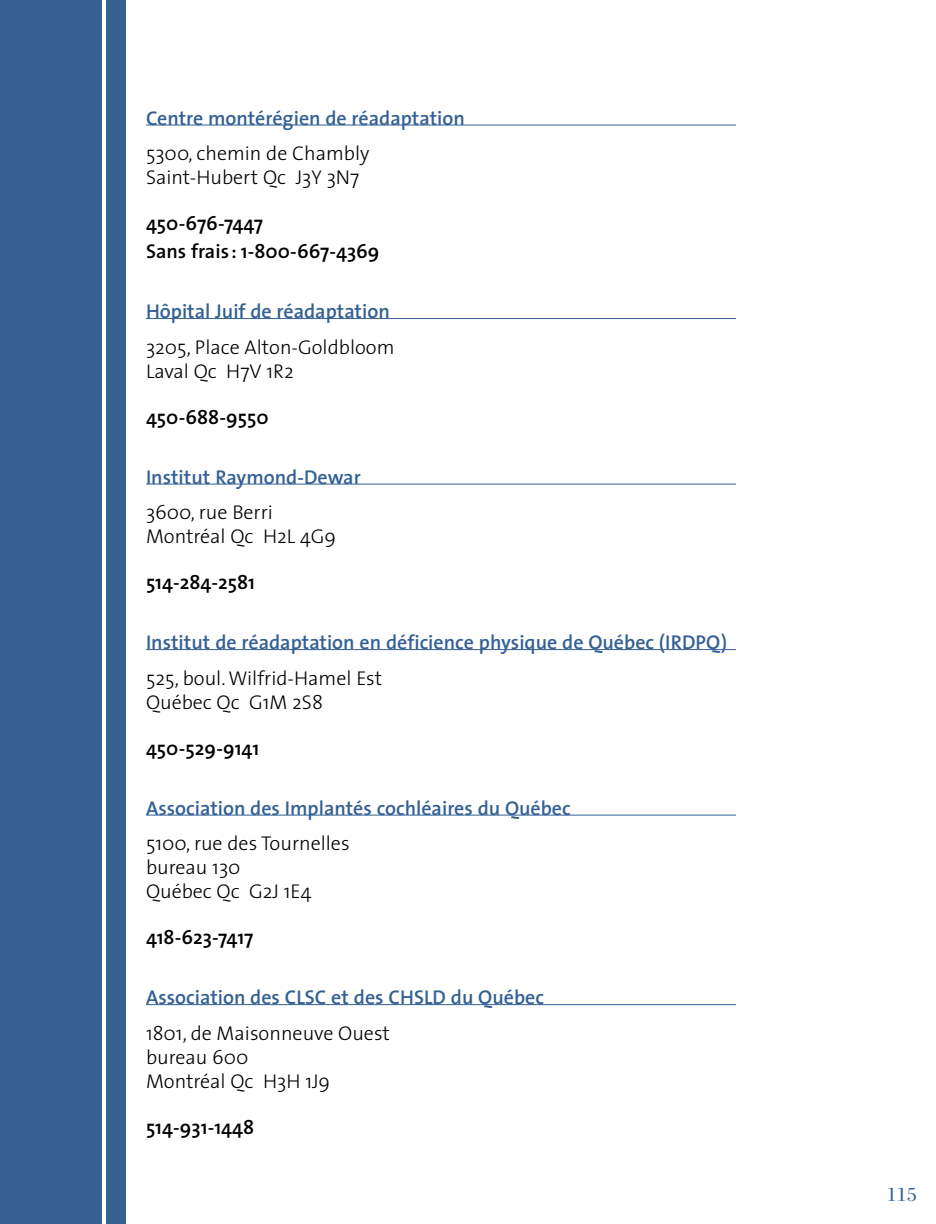
<style>
.page{position:relative;width:936px;height:1224px;background:#fff}
.page>*{position:absolute;margin:0;border:0;box-sizing:border-box;transform-origin:0 0}
.t1{font:300 20px/24px "The Sans";color:#000}
.t2{font:600 20px "The Sans";color:#346094}
.t3{font:600 20px/28px "The Sans";color:#000}
.t4{font:20px "Bodoni";color:#346094}
</style>
<div class="page">
<div style="left:0;top:0;width:126px;height:1224px;background:#346094"></div>
<hr style="left:103px;top:0;width:3px;height:1224px;background:#fff">
<hr style="left:146px;top:125px;width:590px;height:1px;background:#346094">
<hr style="left:146px;top:318px;width:590px;height:1px;background:#346094">
<hr style="left:146px;top:484px;width:590px;height:1px;background:#346094">
<hr style="left:146px;top:649px;width:590px;height:1px;background:#346094">
<hr style="left:146px;top:815px;width:590px;height:1px;background:#346094">
<hr style="left:146px;top:1004px;width:590px;height:1px;background:#346094">
<p class="t2" style="left:146px;top:101px;width:320px">Centre montérégien de réadaptation</p>
<p class="t1" style="left:146px;top:141px;width:225px">5300, chemin de Chambly<br>Saint-Hubert Qc J3Y 3N7</p>
<p class="t3" style="left:146px;top:209px;width:235px">450-676-7447<br>Sans frais : 1-800-667-4369</p>
<p class="t2" style="left:146px;top:295px;width:245px">Hôpital Juif de réadaptation</p>
<p class="t1" style="left:146px;top:334px;width:250px">3205, Place Alton-Goldbloom<br>Laval Qc H7V 1R2</p>
<p class="t3" style="left:146px;top:402px;width:124px">450-688-9550</p>
<p class="t2" style="left:146px;top:460px;width:216px">Institut Raymond-Dewar</p>
<p class="t1" style="left:146px;top:500px;width:192px">3600, rue Berri<br>Montréal Qc H2L 4G9</p>
<p class="t3" style="left:146px;top:568px;width:110px">514-284-2581</p>
<p class="t2" style="left:146px;top:626px;width:583px">Institut de réadaptation en déficience physique de Québec (IRDPQ)</p>
<p class="t1" style="left:146px;top:665px;width:238px">525, boul. Wilfrid-Hamel Est<br>Québec Qc G1M 2S8</p>
<p class="t3" style="left:146px;top:733px;width:115px">450-529-9141</p>
<p class="t2" style="left:146px;top:791px;width:426px">Association des Implantés cochléaires du Québec</p>
<p class="t1" style="left:146px;top:831px;width:205px">5100, rue des Tournelles bureau 130<br>Québec Qc G2J 1E4</p>
<p class="t3" style="left:146px;top:923px;width:109px">418-623-7417</p>
<p class="t2" style="left:146px;top:981px;width:400px">Association des CLSC et des CHSLD du Québec</p>
<p class="t1" style="left:146px;top:1020px;width:246px">1801, de Maisonneuve Ouest bureau 600<br>Montréal Qc H3H 1J9</p>
<p class="t3" style="left:146px;top:1112px;width:110px">514-931-1448</p>
<p class="t4" style="left:887px;top:1184px;width:31px">115</p>
</div>
